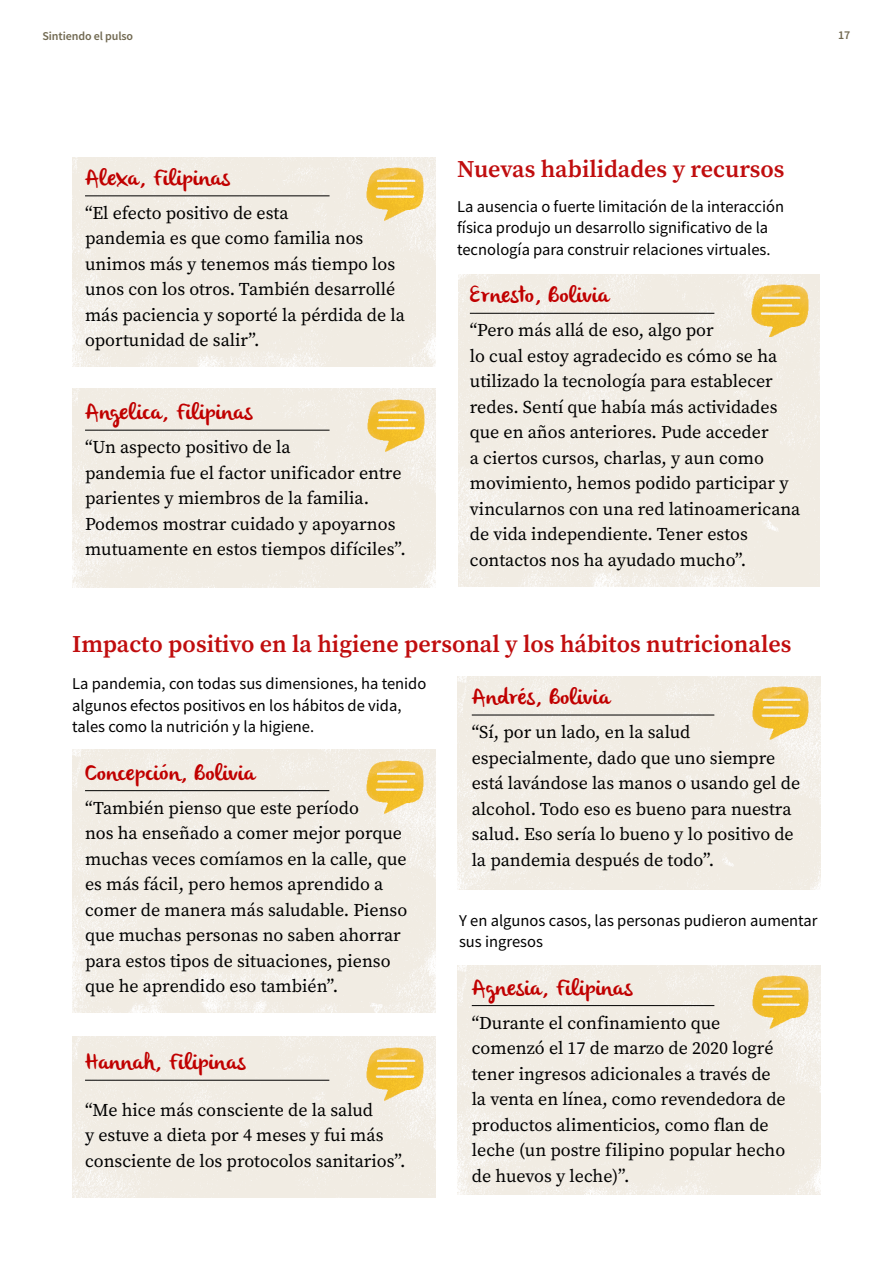
<style>
.page{position:relative;width:893px;height:1263px;background:#fff}
.page>*{position:absolute;margin:0;border:0;box-sizing:border-box;transform-origin:0 0}
.H4_-_criteria{font:600 24px "Source Serif Pro";color:#c00d0e}
.p_-_interviewee{font:22.5px "olivier";letter-spacing:.02em;color:#c00000}
.p_-_quote{font:18px/25.5px "Source Serif Pro";color:#000}
.p_-_interviewee-2{font:18px/25.5px "Source Serif Pro";color:#000}
.p_-_body_text{font:16.5px/21.8px "Source Sans Pro";color:#000}
.t1{font:600 12px "Source Sans Pro";letter-spacing:-.01em;color:#716951}
</style>
<div class="page">
<div style="left:72px;top:157px;width:363px;height:209px;background:#f1ece3"></div>
<img style="left:367px;top:168px;width:57px;height:52px">
<div style="left:73px;top:389px;width:363px;height:198px;background:#f1ece3"></div>
<img style="left:367px;top:399px;width:57px;height:53px">
<div style="left:459px;top:275px;width:361px;height:312px;background:#f1ece3"></div>
<img style="left:751px;top:285px;width:57px;height:51px">
<img style="left:72px;top:750px;width:363px;height:262px">
<img style="left:367px;top:760px;width:57px;height:53px">
<div style="left:72px;top:1037px;width:363px;height:160px;background:#f1ece3"></div>
<img style="left:367px;top:1048px;width:57px;height:52px">
<div style="left:457px;top:676px;width:363px;height:213px;background:#f1ece3"></div>
<img style="left:752px;top:687px;width:57px;height:52px">
<div style="left:457px;top:965px;width:363px;height:230px;background:#f1ece3"></div>
<img style="left:752px;top:976px;width:57px;height:52px">
<hr style="left:85px;top:195px;width:245px;height:1px;background:#000">
<hr style="left:85px;top:430px;width:245px;height:1px;background:#000">
<hr style="left:470px;top:313px;width:244px;height:1px;background:#000">
<hr style="left:85px;top:790px;width:244px;height:1px;background:#000">
<hr style="left:85px;top:1080px;width:244px;height:1px;background:#000">
<hr style="left:472px;top:715px;width:242px;height:1px;background:#000">
<hr style="left:472px;top:1005px;width:242px;height:1px;background:#000">
<p class="t1" style="left:43px;top:28px;width:92px">Sintiendo el pulso</p>
<p class="t1" style="left:838px;top:27px;width:14px">17</p>
<p class="p_-_interviewee" style="left:85px;top:165px;width:147px">Alexa, Filipinas</p>
<p class="p_-_quote" style="left:85px;top:200px;width:321px">“El efecto positivo de esta<br>pandemia es que como familia nos unimos más y tenemos más tiempo los unos con los otros. También desarrollé más paciencia y soporté la pérdida de la oportunidad de salir”.</p>
<p class="p_-_interviewee" style="left:85px;top:399px;width:169px">Angelica, Filipinas</p>
<p class="p_-_quote" style="left:85px;top:434px;width:322px">“Un aspecto positivo de la<br>pandemia fue el factor unificador entre parientes y miembros de la familia.<br>Podemos mostrar cuidado y apoyarnos mutuamente en estos tiempos difíciles”.</p>
<h4 class="H4_-_criteria" style="left:457px;top:153px;width:329px">Nuevas habilidades y recursos</h4>
<p class="p_-_body_text" style="left:457px;top:195px;width:328px">La ausencia o fuerte limitación de la interacción física produjo un desarrollo significativo de la tecnología para construir relaciones virtuales.</p>
<p class="p_-_interviewee" style="left:470px;top:282px;width:141px">Ernesto, Bolivia</p>
<p class="p_-_quote" style="left:470px;top:317px;width:332px">“Pero más allá de eso, algo por<br>lo cual estoy agradecido es cómo se ha utilizado la tecnología para establecer redes. Sentí que había más actividades que en años anteriores. Pude acceder<br>a ciertos cursos, charlas, y aun como movimiento, hemos podido participar y vincularnos con una red latinoamericana de vida independiente. Tener estos contactos nos ha ayudado mucho”.</p>
<h4 class="H4_-_criteria" style="left:72px;top:627px;width:721px">Impacto positivo en la higiene personal y los hábitos nutricionales</h4>
<p class="p_-_body_text" style="left:72px;top:672px;width:356px">La pandemia, con todas sus dimensiones, ha tenido algunos efectos positivos en los hábitos de vida, tales como la nutrición y la higiene.</p>
<p class="p_-_interviewee" style="left:85px;top:759px;width:172px">Concepción, Bolivia</p>
<p class="p_-_quote" style="left:85px;top:795px;width:324px">“También pienso que este período<br>nos ha enseñado a comer mejor porque muchas veces comíamos en la calle, que es más fácil, pero hemos aprendido a comer de manera más saludable. Pienso que muchas personas no saben ahorrar para estos tipos de situaciones, pienso que he aprendido eso también”.</p>
<p class="p_-_interviewee" style="left:472px;top:684px;width:140px">Andrés, Bolivia</p>
<p class="p_-_quote" style="left:472px;top:719px;width:330px">“Sí, por un lado, en la salud especialmente, dado que uno siempre está lavándose las manos o usando gel de alcohol. Todo eso es bueno para nuestra salud. Eso sería lo bueno y lo positivo de la pandemia después de todo”.</p>
<p class="p_-_body_text" style="left:459px;top:909px;width:360px">Y en algunos casos, las personas pudieron aumentar sus ingresos</p>
<p class="p_-_interviewee" style="left:472px;top:974px;width:162px">Agnesia, Filipinas</p>
<p class="p_-_quote" style="left:472px;top:1010px;width:315px">“Durante el confinamiento que comenzó el 17 de marzo de 2020 logré tener ingresos adicionales a través de la venta en línea, como revendedora de productos alimenticios, como flan de leche (un postre filipino popular hecho de huevos y leche)”.</p>
<p class="p_-_interviewee" style="left:85px;top:1049px;width:162px">Hannah, Filipinas</p>
<p class="p_-_interviewee-2" style="left:85px;top:1097px;width:322px">“Me hice más consciente de la salud<br>y estuve a dieta por 4 meses y fui más consciente de los protocolos sanitarios”.</p>
</div>
